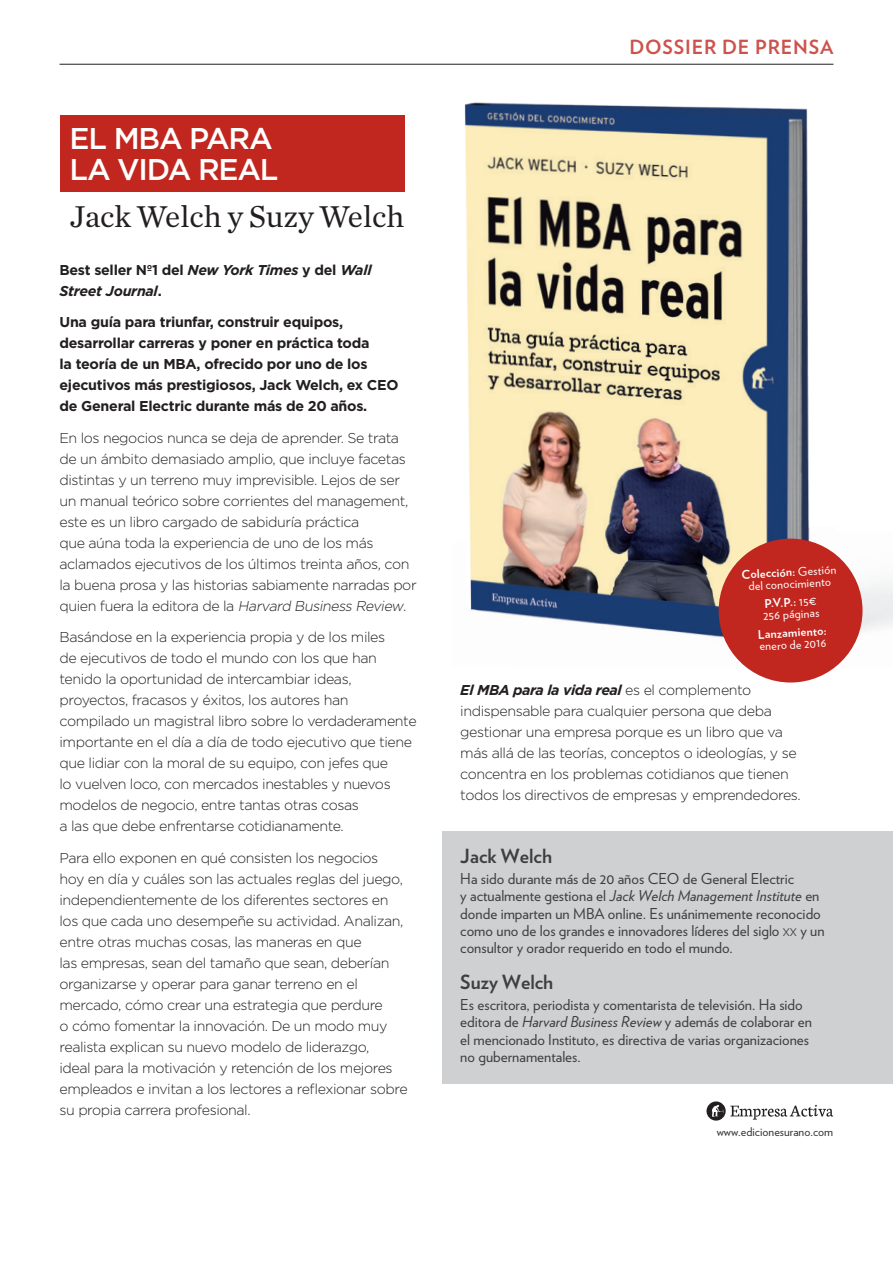
<style>
.page{position:relative;width:893px;height:1263px;background:#fff}
.page>*{position:absolute;margin:0;border:0;box-sizing:border-box;transform-origin:0 0}
._02_Autor{font:31.5px "Chronicle Text G1";color:#231f20}
._01_Titul_Llibre{font:500 30px/31.5px "Gotham";letter-spacing:-.04em;color:#fff}
._04_Titul_Rec_Autor{font:700 19.5px "Verlag";color:#3e3e3f}
.t1{font:700 19.5px "Verlag";letter-spacing:.04em;color:#ce524c}
.t2{font:17.55px "Neuton Cursive";color:#231f20}
.t3{font:15px/17.2px "Verlag";color:#3e3e3f}
._03_Texte_general{font:300 14.25px/21px "Gotham";letter-spacing:-.03em;color:#231f20}
._03_Texte_general-2{font:700 14.25px/21px "Gotham";letter-spacing:-.02em;color:#231f20}
._03_Texte_general-3{font:italic 700 14.25px/21px "Gotham";letter-spacing:-.02em;color:#231f20}
.t4{font:12px/12px "Verlag";color:#fff;text-align:center}
.t5{font:700 12px/12px "Verlag";color:#fff}
.t6{font:12px "Verlag";color:#363636}
.s1{font-style:normal}
.s2{font-style:italic}
.s3{font-weight:700}
.s4{font-weight:400}
.s5{font-weight:700;font-style:italic}
.s6{font-size:10.5px}
</style>
<div class="page">
<hr style="left:60px;top:64px;width:773px;height:1px;background:#231f20">
<img style="left:464px;top:102px;width:429px;height:568px">
<div style="left:719px;top:539px;width:143px;height:143px;background:#c1271f;border-radius:50%"></div>
<div style="left:443px;top:831px;width:450px;height:252px;background:#cfd0d2"></div>
<svg style="left:706px;top:1101px;width:127px;height:19px"></svg>
<div style="left:60px;top:115px;width:344px;height:77px;background:#c1271f"></div>
<p class="_01_Titul_Llibre" style="left:70px;top:122px;width:210px">EL MBA PARA<br>LA VIDA REAL</p>
<p class="_02_Autor" style="left:70px;top:192px;width:336px">Jack Welch y Suzy Welch</p>
<p class="_03_Texte_general-3" style="left:60px;top:259px;width:314px"><span class="s1">Best seller Nº1 del</span> New York Times <span class="s1">y del</span> Wall<br>Street Journal<span class="s1">.</span></p>
<p class="_03_Texte_general-2" style="left:60px;top:311px;width:341px">Una guía para triunfar, construir equipos, desarrollar carreras y poner en práctica toda<br>la teoría de un MBA, ofrecido por uno de los ejecutivos más prestigiosos, Jack Welch, ex CEO de General Electric durante más de 20 años.</p>
<p class="_03_Texte_general" style="left:60px;top:427px;width:359px">En los negocios nunca se deja de aprender. Se trata de un ámbito demasiado amplio, que incluye facetas distintas y un terreno muy imprevisible. Lejos de ser un manual teórico sobre corrientes del management, este es un libro cargado de sabiduría práctica<br>que aúna toda la experiencia de uno de los más aclamados ejecutivos de los últimos treinta años, con la buena prosa y las historias sabiamente narradas por q u i e n f u e ra l a e d i t o ra d e l a <span class="s2">Harvard Business Review</span>.</p>
<p class="_03_Texte_general" style="left:60px;top:626px;width:359px">Basándose en la experiencia propia y de los miles<br>de ejecutivos de todo el mundo con los que han tenido la oportunidad de intercambiar ideas, proyectos, fracasos y éxitos, los autores han compilado un magistral libro sobre lo verdaderamente importante en el día a día de todo ejecutivo que tiene que lidiar con la moral de su equipo, con jefes que<br>lo vuelven loco, con mercados inestables y nuevos modelos de negocio, entre tantas otras cosas<br>a las que debe enfrentarse cotidianamente.</p>
<p class="_03_Texte_general" style="left:60px;top:847px;width:350px">Para ello exponen en qué consisten los negocios<br>hoy en día y cuáles son las actuales reglas del juego, independientemente de los diferentes sectores en los que cada uno desempeñe su actividad. Analizan, entre otras muchas cosas, las maneras en que<br>las empresas, sean del tamaño que sean, deberían organizarse y operar para ganar terreno en el mercado, cómo crear una estrategia que perdure<br>o cómo fomentar la innovación. De un modo muy realista explican su nuevo modelo de liderazgo,<br>ideal para la motivación y retención de los mejores empleados e invitan a los lectores a reflexionar sobre su propia carrera profesional.</p>
<h3 class="t1" style="left:629px;top:35px;width:206px">DOSSIER DE PRENSA</h3>
<p class="t4" style="left:741px;top:568px;width:96px;rotate:-3deg"><span class="s3">Colección:</span> Gestión del conocimiento</p>
<p class="t4" style="left:762px;top:597px;width:58px;text-align:left;rotate:-3deg"><span class="s3">P.V.P.:</span> 15€<br>256 páginas</p>
<p class="t5" style="left:757px;top:628px;width:70px;rotate:-3deg">Lanzamiento: <span class="s4">enero de 2016</span></p>
<p class="_03_Texte_general" style="left:460px;top:679px;width:342px"><span class="s5">El MBA para la vida real</span> es el complemento indispensable para cualquier persona que deba gestionar una empresa porque es un libro que va más allá de las teorías, conceptos o ideologías, y se concentra en los problemas cotidianos que tienen todos los directivos de empresas y emprendedores.</p>
<p class="_04_Titul_Rec_Autor" style="left:460px;top:843px;width:93px">Jack Welch</p>
<p class="t3" style="left:460px;top:870px;width:366px">Ha sido durante más de 20 años CEO de General Electric<br>y actualmente gestiona el <span class="s2">Jack Welch Management Institute</span> en donde imparten un MBA online. Es unánimemente reconocido como uno de los grandes e innovadores líderes del siglo <span class="s6">xx</span> y un consultor y orador requerido en todo el mundo.</p>
<p class="_04_Titul_Rec_Autor" style="left:460px;top:969px;width:95px">Suzy Welch</p>
<p class="t3" style="left:460px;top:996px;width:353px">Es escritora, periodista y comentarista de televisión. Ha sido editora de <span class="s2">Harvard Business Review</span> y además de colaborar en el mencionado Instituto, es directiva de varias organizaciones no gubernamentales.</p>
<p class="t2" style="left:813px;top:1102px;width:7px">i</p>
<p class="t6" style="left:717px;top:1124px;width:118px">www.edicionesurano.com</p>
</div>
